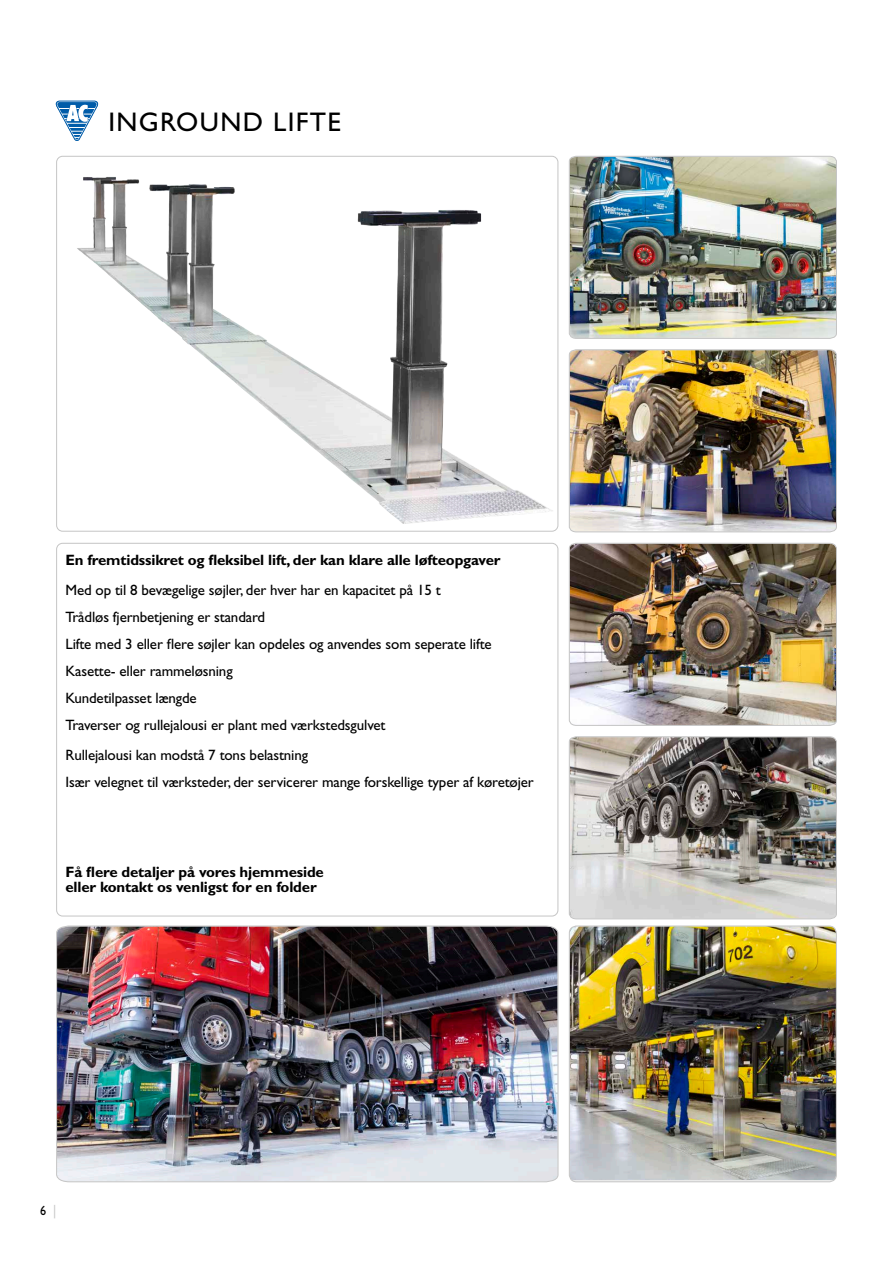
<style>
.page{position:relative;width:893px;height:1263px;background:#fff}
.page>*{position:absolute;margin:0;border:0;box-sizing:border-box;transform-origin:0 0}
.t1{font:27px "Gill Sans";letter-spacing:.05em;color:#000}
.t2{font:15px/27px "Gill Sans";letter-spacing:-.01em;color:#000}
.t3{font:700 15px/15px "Gill Sans";letter-spacing:-.01em;color:#000}
.t4{font:13.5px "Gill Sans";color:#000;scale:.9 1}
.s1{color:#c5c5c5}
</style>
<div class="page">
<svg style="left:56px;top:101px;width:42px;height:40px"></svg>
<img style="left:570px;top:926px;width:266px;height:254px">
<div style="left:569px;top:926px;width:268px;height:256px;border:1px solid #c5c5c5;border-radius:7px"></div>
<img style="left:77px;top:177px;width:437px;height:347px">
<img style="left:56px;top:925px;width:503px;height:257px">
<img style="left:569px;top:156px;width:268px;height:183px">
<img style="left:569px;top:542px;width:268px;height:184px">
<img style="left:569px;top:349px;width:268px;height:184px">
<img style="left:569px;top:736px;width:268px;height:184px">
<h1 class="t1" style="left:108px;top:106px;width:234px">INGROUND LIFTE</h1>
<p class="t3" style="left:65px;top:552px;width:437px">En fremtidssikret og fleksibel lift, der kan klare alle løfteopgaver</p>
<p class="t2" style="left:65px;top:576px;width:428px">Med op til 8 bevægelige søjler, der hver har en kapacitet på 15 t<br>Trådløs fjernbetjening er standard<br>Lifte med 3 eller flere søjler kan opdeles og anvendes som seperate lifte Kasette- eller rammeløsning<br>Kundetilpasset længde<br>Traverser og rullejalousi er plant med værkstedsgulvet</p>
<p class="t2" style="left:65px;top:741px;width:470px">Rullejalousi kan modstå 7 tons belastning<br>Især velegnet til værksteder, der servicerer mange forskellige typer af køretøjer</p>
<p class="t3" style="left:65px;top:864px;width:260px">Få flere detaljer på vores hjemmeside eller kontakt os venligst for en folder</p>
<p class="t4" style="left:40px;top:1203px;width:19px">6 <span class="s1">|</span></p>
</div>
